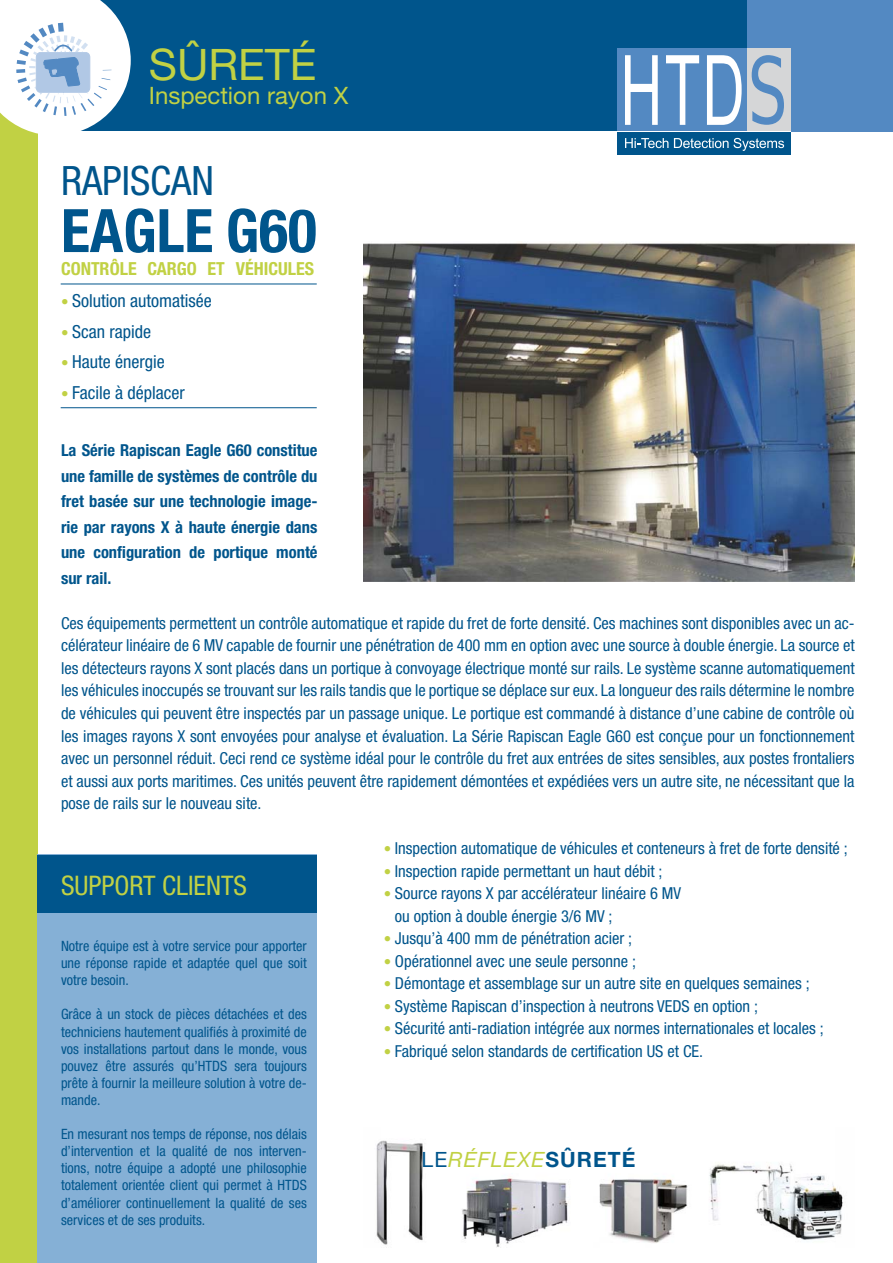
<style>
.page{position:relative;width:893px;height:1263px;background:#fff}
.page>*{position:absolute;margin:0;border:0;box-sizing:border-box;transform-origin:0 0}
.t1{font:700 condensed 60px "Helvetica Neue";color:#00558c}
.t2{font:43.5px "Helvetica Neue";color:#c1d144}
.t3{font:condensed 40.5px "Helvetica Neue";color:#00558c}
.t4{font:condensed 27px "Helvetica Neue";color:#c1d144}
.t5{font:24px "Helvetica Neue";color:#c1d144}
.t6{font:italic 21.15px "Helvetica Neue";letter-spacing:.05em;color:#c1d144}
.t7{font:condensed 18px "Helvetica Neue";color:#00558c}
.t8{font:700 condensed 18px "Helvetica Neue";color:#c1d144}
.t9{font:condensed 16.5px/22.5px "Helvetica Neue";color:#00558c;text-align:justify}
.t10{font:700 condensed 16.5px/25.5px "Helvetica Neue";color:#00558c;text-align:justify}
.t11{font:condensed 14.25px/17.1px "Helvetica Neue";color:#00558c;text-align:justify}
.s1{font-size:15px;color:#c1d144}
.s2{font-style:normal;color:#00558c}
.s3{font-weight:700;font-style:normal;color:#00558c}
</style>
<div class="page">
<div style="left:0;top:0;width:747px;height:131px;background:#00558c"></div>
<div style="left:0;top:0;width:38px;height:1263px;background:#c1d144"></div>
<div style="left:747px;top:0;width:146px;height:131px;background:#5389c2"></div>
<div style="left:617px;top:49px;width:130px;height:82px;background:#5389c2"></div>
<div style="left:747px;top:49px;width:43px;height:82px;background:#d5d6d7"></div>
<div style="left:617px;top:132px;width:173px;height:22px;background:#00558c"></div>
<svg style="left:625px;top:138px;width:43px;height:10px"></svg>
<svg style="left:674px;top:138px;width:110px;height:13px"></svg>
<svg style="left:625px;top:55px;width:33px;height:70px"></svg>
<svg style="left:666px;top:55px;width:33px;height:70px"></svg>
<svg style="left:707px;top:55px;width:35px;height:70px"></svg>
<svg style="left:752px;top:55px;width:32px;height:70px"></svg>
<svg style="left:0;top:0;width:131px;height:134px;background:#d3e1ea"></svg>
<div style="left:38px;top:855px;width:279px;height:408px;background:#85b0d6"></div>
<div style="left:38px;top:855px;width:279px;height:57px;background:#00558c"></div>
<img style="left:363px;top:243px;width:492px;height:339px">
<img style="left:376px;top:1140px;width:467px;height:107px">
<hr style="left:61px;top:284px;width:256px;height:1px;background:#00558c">
<hr style="left:61px;top:407px;width:256px;height:1px;background:#00558c">
<h2 class="t2" style="left:149px;top:38px;width:169px">SÛRETÉ</h2>
<h3 class="t5" style="left:149px;top:81px;width:201px">Inspection rayon X</h3>
<h3 class="t3" style="left:61px;top:157px;width:155px">RAPISCAN</h3>
<h1 class="t1" style="left:61px;top:194px;width:257px">EAGLE G60</h1>
<p class="t8" style="left:61px;top:258px;width:255px">CONTRÔLE CARGO ET VÉHICULES</p>
<p class="t7" style="left:61px;top:290px;width:152px"><span class="s1">•</span> Solution automatisée</p>
<p class="t7" style="left:61px;top:321px;width:92px"><span class="s1">•</span> Scan rapide</p>
<p class="t7" style="left:61px;top:351px;width:105px"><span class="s1">•</span> Haute énergie</p>
<p class="t7" style="left:61px;top:382px;width:125px"><span class="s1">•</span> Facile à déplacer</p>
<p class="t10" style="left:61px;top:438px;width:258px">La Série Rapiscan Eagle G60 constitue une famille de systèmes de contrôle du fret basée sur une technologie image&shy;rie par rayons X à haute énergie dans une configuration de portique monté sur rail.</p>
<p class="t9" style="left:61px;top:612px;width:795px">Ces équipements permettent un contrôle automatique et rapide du fret de forte densité. Ces machines sont disponibles avec un ac&shy;célérateur linéaire de 6 MV capable de fournir une pénétration de 400 mm en option avec une source à double énergie. La source et les détecteurs rayons X sont placés dans un portique à convoyage électrique monté sur rails. Le système scanne automatiquement les véhicules inoccupés se trouvant sur les rails tandis que le portique se déplace sur eux. La longueur des rails détermine le nombre de véhicules qui peuvent être inspectés par un passage unique. Le portique est commandé à distance d’une cabine de contrôle où les images rayons X sont envoyées pour analyse et évaluation. La Série Rapiscan Eagle G60 est conçue pour un fonctionnement avec un personnel réduit. Ceci rend ce système idéal pour le contrôle du fret aux entrées de sites sensibles, aux postes frontaliers et aussi aux ports maritimes. Ces unités peuvent être rapidement démontées et expédiées vers un autre site, ne nécessitant que la pose de rails sur le nouveau site.</p>
<p class="t9" style="left:384px;top:837px;width:466px"><span class="s1">•</span> Inspection automatique de véhicules et conteneurs à fret de forte densité ;</p>
<p class="t9" style="left:384px;top:859px;width:280px"><span class="s1">•</span> Inspection rapide permettant un haut débit ;</p>
<p class="t9" style="left:395px;top:882px;width:288px;text-indent:-11px"><span class="s1">•</span> Source rayons X par accélérateur linéaire 6 MV ou option à double énergie 3/6 MV ;</p>
<p class="t9" style="left:384px;top:927px;width:250px"><span class="s1">•</span> Jusqu’à 400 mm de pénétration acier ;</p>
<p class="t9" style="left:384px;top:949px;width:254px"><span class="s1">•</span> Opérationnel avec une seule personne ;</p>
<p class="t9" style="left:384px;top:972px;width:428px"><span class="s1">•</span> Démontage et assemblage sur un autre site en quelques semaines ;</p>
<p class="t9" style="left:384px;top:994px;width:376px"><span class="s1">•</span> Système Rapiscan d’inspection à neutrons VEDS en option ;</p>
<p class="t9" style="left:384px;top:1017px;width:441px"><span class="s1">•</span> Sécurité anti-radiation intégrée aux normes internationales et locales ;</p>
<p class="t9" style="left:384px;top:1039px;width:321px"><span class="s1">•</span> Fabriqué selon standards de certification US et CE.</p>
<h3 class="t4" style="left:61px;top:870px;width:188px">SUPPORT CLIENTS</h3>
<p class="t11" style="left:61px;top:937px;width:247px">Notre équipe est à votre service pour apporter une réponse rapide et adaptée quel que soit votre besoin.</p>
<p class="t11" style="left:61px;top:1006px;width:247px">Grâce à un stock de pièces détachées et des techniciens hautement qualifiés à proximité de vos installations partout dans le monde, vous pouvez être assurés qu’HTDS sera toujours prête à fournir la meilleure solution à votre de&shy;mande.</p>
<p class="t11" style="left:61px;top:1125px;width:247px">En mesurant nos temps de réponse, nos délais d’intervention et la qualité de nos interven&shy;tions, notre équipe a adopté une philosophie totalement orientée client qui permet à HTDS d’améliorer continuellement la qualité de ses services et de ses produits.</p>
<p class="t6" style="left:422px;top:1147px;width:215px"><span class="s2">LE</span>RÉFLEXE<span class="s3">SÛRETÉ</span></p>
</div>
